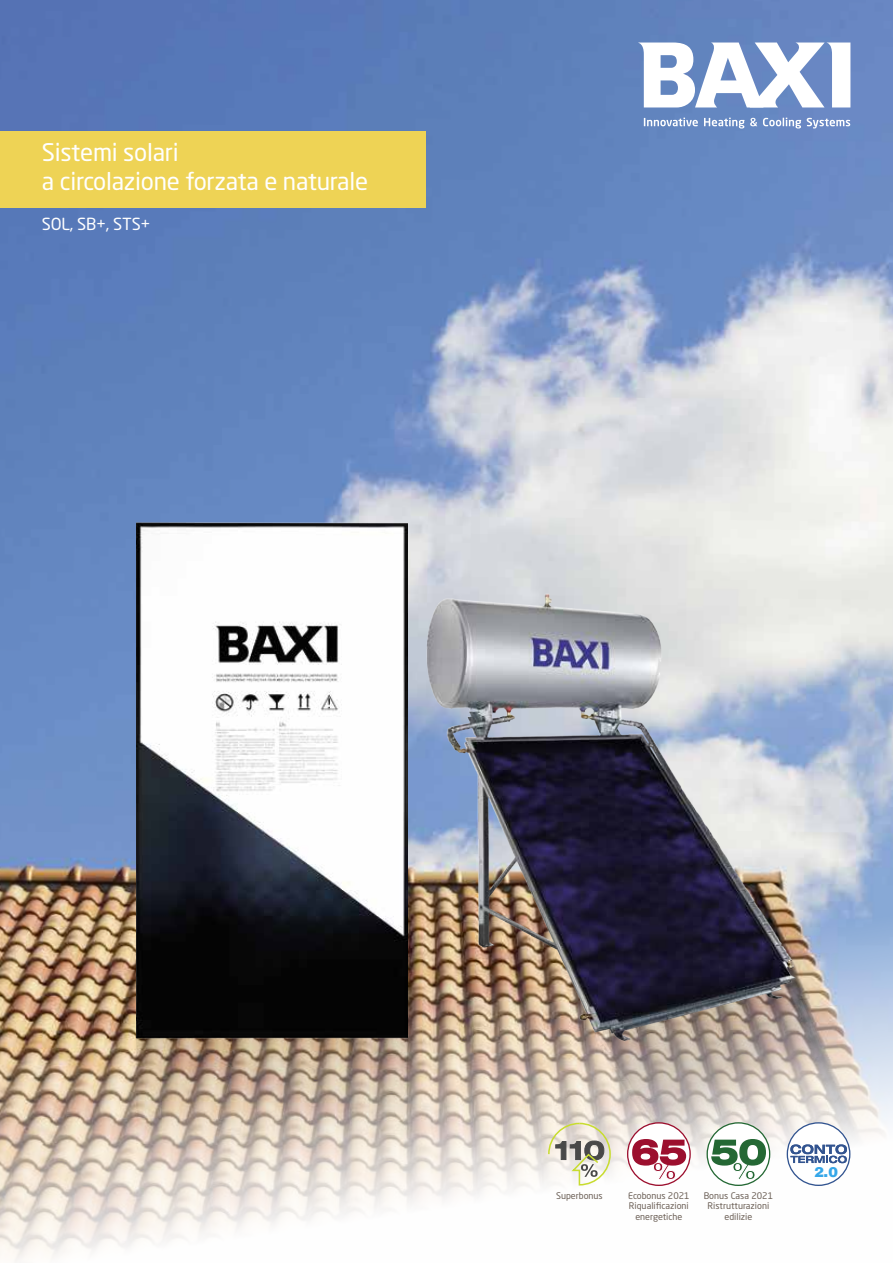
<style>
.page{position:relative;width:893px;height:1263px;background:#fff}
.page>*{position:absolute;margin:0;border:0;box-sizing:border-box;transform-origin:0 0}
.t1{font:24px/28.8px "Neo Sans Pro";letter-spacing:-.01em;color:#fff}
.t2{font:16.5px "Neo Sans Pro";letter-spacing:-.01em;color:#fff}
.t3{font:900 14.25px "Helvetica";color:#36a7e9}
.t4{font:9px/10.8px "Neo Sans Pro";color:#6c6057;text-align:center}
</style>
<div class="page">
<img style="left:0;top:0;width:893px;height:1263px">
<img style="left:136px;top:483px;width:271px;height:519px">
<img style="left:136px;top:1002px;width:272px;height:261px">
<img style="left:432px;top:1054px;width:461px;height:209px">
<img style="left:253px;top:580px;width:640px;height:474px">
<div style="left:0;top:131px;width:425px;height:76px;background:#eed355"></div>
<svg style="left:638px;top:43px;width:212px;height:64px"></svg>
<svg style="left:644px;top:118px;width:206px;height:11px"></svg>
<svg style="left:706px;top:1122px;width:64px;height:64px"></svg>
<div style="left:708px;top:1123px;width:61px;height:62px;background:#fff;border-radius:50%"></div>
<svg style="left:710px;top:1138px;width:57px;height:42px"></svg>
<svg style="left:627px;top:1122px;width:64px;height:64px"></svg>
<div style="left:628px;top:1123px;width:61px;height:62px;background:#fff;border-radius:31px"></div>
<svg style="left:631px;top:1138px;width:56px;height:42px"></svg>
<svg style="left:787px;top:1122px;width:63px;height:64px"></svg>
<div style="left:788px;top:1123px;width:61px;height:62px;background:#fff;border-radius:31px"></div>
<svg style="left:790px;top:1144px;width:57px;height:19px"></svg>
<svg style="left:547px;top:1122px;width:65px;height:64px"></svg>
<h1 class="t1" style="left:42px;top:138px;width:328px">Sistemi solari<br>a circolazione forzata e naturale</h1>
<h2 class="t2" style="left:42px;top:214px;width:110px">SOL, SB+, STS+</h2>
<p class="t4" style="left:556px;top:1190px;width:48px">Superbonus</p>
<p class="t4" style="left:628px;top:1190px;width:63px">Ecobonus 2021<br>Riqualificazioni energetiche</p>
<p class="t4" style="left:704px;top:1190px;width:71px">Bonus Casa 2021<br>Ristrutturazioni edilizie</p>
<h3 class="t3" style="left:814px;top:1162px;width:25px">2.0</h3>
</div>
